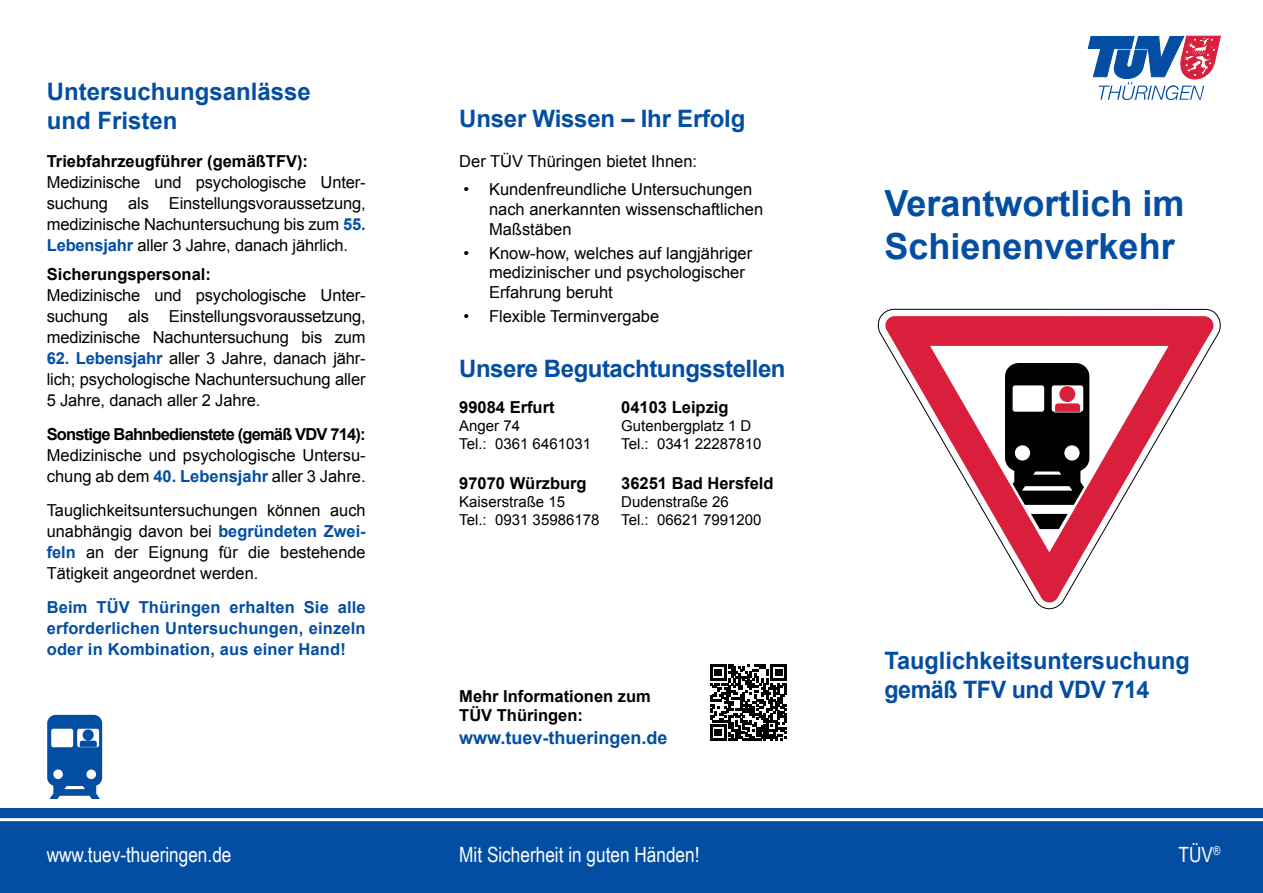
<style>
.page{position:relative;width:1263px;height:893px;background:#fff}
.page>*{position:absolute;margin:0;border:0;box-sizing:border-box;transform-origin:0 0}
.t1{font:700 36px/43.2px "Arial";color:#034ea2}
.t2{font:700 24px/28.8px "Arial";letter-spacing:-.01em;color:#034ea2}
.t3{font:21px "Arial Narrow";color:#fff}
.t4{font:700 18px "Arial";color:#034ea2}
.t5{font:16.5px/21px "Arial";color:#000;text-align:justify}
.t6{font:700 16.5px/19.8px "Arial";color:#000}
.t7{font:700 16.5px/21px "Arial";letter-spacing:.01em;color:#034ea2;text-align:justify}
.t8{font:700 16.5px "Arial";letter-spacing:-.05em;color:#000}
.t9{font:15px "Arial";color:#000}
.t10{font:12.3px "Arial Narrow";color:#fff}
.s1{font-weight:700;color:#034ea2}
</style>
<div class="page">
<div style="left:0;top:809px;width:1263px;height:84px;background:#034ea2"></div>
<hr style="left:0;top:818px;width:1263px;height:3px;background:#fff">
<svg style="left:47px;top:715px;width:55px;height:84px"></svg>
<div style="left:53px;top:769px;width:10px;height:10px;background:#fff;border-radius:50%"></div>
<div style="left:86px;top:769px;width:10px;height:10px;background:#fff;border-radius:50%"></div>
<svg style="left:877px;top:309px;width:344px;height:300px"></svg>
<svg style="left:885px;top:316px;width:328px;height:286px"></svg>
<svg style="left:1004px;top:362px;width:86px;height:144px"></svg>
<div style="left:1015px;top:445px;width:15px;height:16px;background:#fff;border-radius:50%"></div>
<div style="left:1064px;top:445px;width:15px;height:16px;background:#fff;border-radius:50%"></div>
<svg style="left:1031px;top:514px;width:37px;height:15px"></svg>
<svg style="left:1088px;top:36px;width:132px;height:64px"></svg>
<svg style="left:710px;top:664px;width:77px;height:77px"></svg>
<h2 class="t2" style="left:47px;top:78px;width:266px">Untersuchungsanlässe und Fristen</h2>
<p class="t6" style="left:47px;top:152px;width:263px">Triebfahrzeugführer (gemäßTFV):</p>
<p class="t5" style="left:47px;top:172px;width:320px">Medizinische und psychologische Unter&shy;suchung als Einstellungsvoraussetzung, medizinische Nachuntersuchung bis zum <span class="s1">55.<br>Lebensjahr</span> aller 3 Jahre, danach jährlich.</p>
<p class="t6" style="left:47px;top:265px;width:166px">Sicherungspersonal:</p>
<p class="t5" style="left:47px;top:285px;width:320px">Medizinische und psychologische Unter&shy;suchung als Einstellungsvoraussetzung, medizinische Nachuntersuchung bis zum</p>
<p class="t5" style="left:47px;top:348px;width:320px"><span class="s1">62. Lebensjahr</span> aller 3 Jahre, danach jähr&shy;lich; psychologische Nachuntersuchung aller 5 Jahre, danach aller 2 Jahre.</p>
<p class="t8" style="left:47px;top:423px;width:320px">Sonstige Bahnbedienstete (gemäß VDV 714):</p>
<p class="t5" style="left:47px;top:445px;width:320px">Medizinische und psychologische Untersu&shy;chung ab dem <span class="s1">40. Lebensjahr</span> aller 3 Jahre.</p>
<p class="t5" style="left:47px;top:500px;width:320px">Tauglichkeitsuntersuchungen können auch unabhängig davon bei <span class="s1">begründeten Zwei&shy;feln</span> an der Eignung für die bestehende Tätigkeit angeordnet werden.</p>
<p class="t7" style="left:47px;top:597px;width:320px">Beim TÜV Thüringen erhalten Sie alle erforderlichen Untersuchungen, einzeln oder in Kombination, aus einer Hand!</p>
<p class="t3" style="left:47px;top:839px;width:186px">www.tuev-thueringen.de</p>
<h2 class="t2" style="left:459px;top:105px;width:288px">Unser Wissen – Ihr Erfolg</h2>
<p class="t5" style="left:459px;top:151px;width:239px">Der TÜV Thüringen bietet Ihnen:</p>
<p class="t5" style="left:489px;top:179px;width:276px;line-height:19.8px;text-align:left;text-indent:-26px">• Kundenfreundliche Untersuchungen nach anerkannten wissenschaftlichen<br>Maßstäben</p>
<p class="t5" style="left:489px;top:243px;width:265px;line-height:19.8px;text-align:left;text-indent:-26px">• Know-how, welches auf langjähriger medizinischer und psychologischer<br>Erfahrung beruht</p>
<p class="t5" style="left:463px;top:306px;width:197px">• Flexible Terminvergabe</p>
<h2 class="t2" style="left:459px;top:354px;width:328px">Unsere Begutachtungsstellen</h2>
<p class="t6" style="left:459px;top:398px;width:97px">99084 Erfurt</p>
<p class="t6" style="left:621px;top:398px;width:109px">04103 Leipzig</p>
<p class="t9" style="left:459px;top:416px;width:62px">Anger 74</p>
<p class="t9" style="left:621px;top:416px;width:132px">Gutenbergplatz 1 D</p>
<p class="t9" style="left:459px;top:434px;width:133px">Tel.: 0361 6461031</p>
<p class="t9" style="left:621px;top:434px;width:142px">Tel.: 0341 22287810</p>
<p class="t6" style="left:459px;top:474px;width:129px">97070 Würzburg</p>
<p class="t6" style="left:621px;top:474px;width:154px">36251 Bad Hersfeld</p>
<p class="t9" style="left:459px;top:492px;width:107px">Kaiserstraße 15</p>
<p class="t9" style="left:621px;top:492px;width:109px">Dudenstraße 26</p>
<p class="t9" style="left:459px;top:510px;width:142px">Tel.: 0931 35986178</p>
<p class="t9" style="left:621px;top:510px;width:142px">Tel.: 06621 7991200</p>
<p class="t6" style="left:459px;top:686px;width:193px">Mehr Informationen zum<br>TÜV Thüringen:</p>
<p class="t4" style="left:459px;top:725px;width:210px">www.tuev-thueringen.de</p>
<h1 class="t1" style="left:884px;top:183px;width:302px">Verantwortlich im<br>Schienenverkehr</h1>
<h2 class="t2" style="left:884px;top:647px;width:307px">Tauglichkeitsuntersuchung gemäß TFV und VDV 714</h2>
<p class="t3" style="left:1178px;top:839px;width:36px">TÜV</p>
<p class="t3" style="left:459px;top:839px;width:242px">Mit Sicherheit in guten Händen!</p>
<p class="t10" style="left:1213px;top:841px;width:9px">®</p>
</div>
